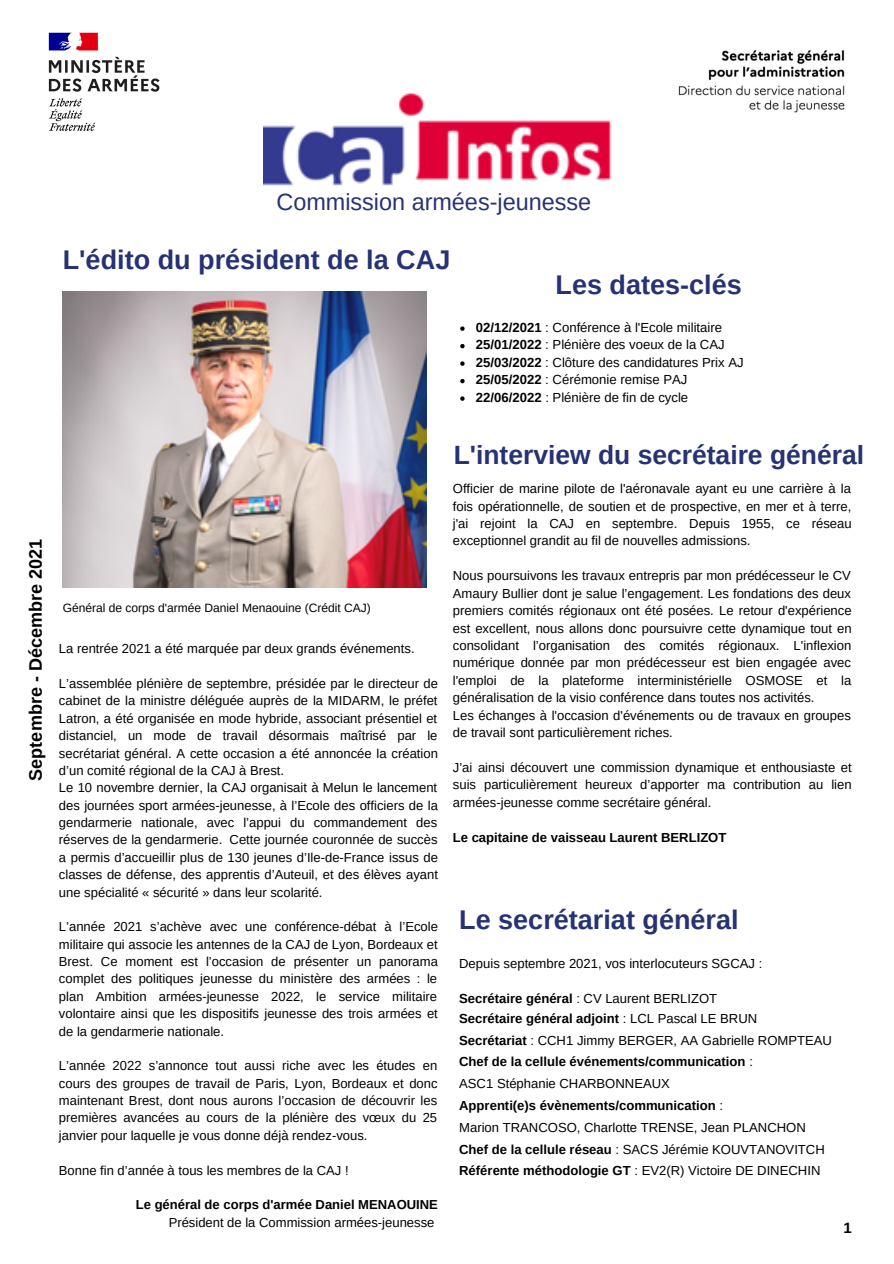
<style>
.page{position:relative;width:894px;height:1264px;background:#fff}
.page>*{position:absolute;margin:0;border:0;box-sizing:border-box;transform-origin:0 0}
.t1{font:700 27px "Arimo";color:#273274}
.t2{font:700 26.4px "Arimo";color:#273274}
.t3{font:23.4px "Arimo";color:#273274}
.t4{font:700 18px "Arimo";color:#000}
.t5{font:700 15px "Arimo";color:#000}
.t6{font:13.05px/17.4px "Arimo";color:#000;text-align:justify}
.t7{font:700 13.05px "Arimo";color:#000}
.t8{font:12px "Arimo";color:#000}
.s1{font-weight:700}
.s2{font-weight:400}
</style>
<div class="page">
<img style="left:63px;top:291px;width:363px;height:296px">
<img style="left:48px;top:32px;width:112px;height:99px">
<img style="left:263px;top:92px;width:349px;height:94px">
<img style="left:678px;top:50px;width:167px;height:63px">
<svg style="left:460px;top:326px;width:4px;height:5px"></svg>
<svg style="left:460px;top:344px;width:4px;height:4px"></svg>
<svg style="left:460px;top:361px;width:4px;height:5px"></svg>
<svg style="left:460px;top:379px;width:4px;height:4px"></svg>
<svg style="left:460px;top:396px;width:4px;height:5px"></svg>
<p class="t3" style="left:276px;top:188px;width:316px">Commission armées-jeunesse</p>
<p class="t1" style="left:63px;top:244px;width:389px">L'édito du président de la CAJ</p>
<p class="t1" style="left:555px;top:270px;width:188px">Les dates-clés</p>
<p class="t6" style="left:476px;top:319px;width:247px"><span class="s1">02/12/2021</span> : Conférence à l'Ecole militaire</p>
<p class="t6" style="left:476px;top:336px;width:250px"><span class="s1">25/01/2022</span> : Plénière des voeux de la CAJ</p>
<p class="t6" style="left:476px;top:353px;width:269px"><span class="s1">25/03/2022</span> : Clôture des candidatures Prix AJ</p>
<p class="t6" style="left:476px;top:371px;width:213px"><span class="s1">25/05/2022</span> : Cérémonie remise PAJ</p>
<p class="t6" style="left:476px;top:388px;width:214px"><span class="s1">22/06/2022</span> : Plénière de fin de cycle</p>
<p class="t4" style="left:25px;top:780px;width:243px;rotate:-90deg">Septembre - Décembre 2021</p>
<p class="t8" style="left:63px;top:601px;width:309px">Général de corps d'armée Daniel Menaouine (Crédit CAJ)</p>
<p class="t6" style="left:59px;top:640px;width:357px">La rentrée 2021 a été marquée par deux grands événements.</p>
<p class="t6" style="left:59px;top:674px;width:380px">L’assemblée plénière de septembre, présidée par le directeur de cabinet de la ministre déléguée auprès de la MIDARM, le préfet Latron, a été organisée en mode hybride, associant présentiel et distanciel, un mode de travail désormais maîtrisé par le secrétariat général. A cette occasion a été annoncée la création d’un comité régional de la CAJ à Brest.</p>
<p class="t6" style="left:59px;top:779px;width:380px">Le 10 novembre dernier, la CAJ organisait à Melun le lancement des journées sport armées-jeunesse, à l’Ecole des officiers de la gendarmerie nationale, avec l’appui du commandement des réserves de la gendarmerie. Cette journée couronnée de succès a permis d’accueillir plus de 130 jeunes d’Ile-de-France issus de classes de défense, des apprentis d’Auteuil, et des élèves ayant une spécialité « sécurité » dans leur scolarité.</p>
<p class="t6" style="left:59px;top:918px;width:380px">L’année 2021 s’achève avec une conférence-débat à l’Ecole militaire qui associe les antennes de la CAJ de Lyon, Bordeaux et Brest. Ce moment est l’occasion de présenter un panorama complet des politiques jeunesse du ministère des armées : le plan Ambition armées-jeunesse 2022, le service militaire volontaire ainsi que les dispositifs jeunesse des trois armées et de la gendarmerie nationale.</p>
<p class="t6" style="left:59px;top:1057px;width:380px">L’année 2022 s’annonce tout aussi riche avec les études en cours des groupes de travail de Paris, Lyon, Bordeaux et donc maintenant Brest, dont nous aurons l’occasion de découvrir les premières avancées au cours de la plénière des vœux du 25 janvier pour laquelle je vous donne déjà rendez-vous.</p>
<p class="t6" style="left:59px;top:1161px;width:291px">Bonne fin d’année à tous les membres de la CAJ !</p>
<p class="t7" style="left:136px;top:1197px;width:303px">Le général de corps d'armée Daniel MENAOUINE</p>
<p class="t6" style="left:169px;top:1213px;width:267px">Président de la Commission armées-jeunesse</p>
<p class="t2" style="left:453px;top:440px;width:412px">L'interview du secrétaire général</p>
<p class="t6" style="left:452px;top:480px;width:400px">Officier de marine pilote de l'aéronavale ayant eu une carrière à la fois opérationnelle, de soutien et de prospective, en mer et à terre, j'ai rejoint la CAJ en septembre. Depuis 1955, ce réseau exceptionnel grandit au fil de nouvelles admissions.</p>
<p class="t6" style="left:452px;top:567px;width:400px">Nous poursuivons les travaux entrepris par mon prédécesseur le CV Amaury Bullier dont je salue l’engagement. Les fondations des deux premiers comités régionaux ont été posées. Le retour d'expérience est excellent, nous allons donc poursuivre cette dynamique tout en consolidant l’organisation des comités régionaux. L'inflexion numérique donnée par mon prédécesseur est bien engagée avec l'emploi de la plateforme interministérielle OSMOSE et la généralisation de la visio conférence dans toutes nos activités.</p>
<p class="t6" style="left:452px;top:706px;width:399px">Les échanges à l'occasion d'événements ou de travaux en groupes de travail sont particulièrement riches.</p>
<p class="t6" style="left:452px;top:758px;width:400px">J’ai ainsi découvert une commission dynamique et enthousiaste et suis particulièrement heureux d’apporter ma contribution au lien armées-jeunesse comme secrétaire général.</p>
<p class="t7" style="left:452px;top:829px;width:275px">Le capitaine de vaisseau Laurent BERLIZOT</p>
<p class="t1" style="left:459px;top:904px;width:281px">Le secrétariat général</p>
<p class="t6" style="left:459px;top:955px;width:304px">Depuis septembre 2021, vos interlocuteurs SGCAJ :</p>
<p class="t6" style="left:459px;top:989px;width:259px"><span class="s1">Secrétaire général</span> : CV Laurent BERLIZOT</p>
<p class="t7" style="left:459px;top:1010px;width:299px">Secrétaire général adjoint <span class="s2">: LCL Pascal LE BRUN</span></p>
<p class="t6" style="left:459px;top:1031px;width:374px"><span class="s1">Secrétariat</span> : CCH1 Jimmy BERGER, AA Gabrielle ROMPTEAU</p>
<p class="t7" style="left:459px;top:1054px;width:295px">Chef de la cellule événements/communication <span class="s2">:</span></p>
<p class="t6" style="left:459px;top:1074px;width:212px">ASC1 Stéphanie CHARBONNEAUX</p>
<p class="t7" style="left:459px;top:1098px;width:265px">Apprenti(e)s évènements/communication <span class="s2">:</span></p>
<p class="t6" style="left:459px;top:1118px;width:348px">Marion TRANCOSO, Charlotte TRENSE, Jean PLANCHON</p>
<p class="t6" style="left:459px;top:1140px;width:367px"><span class="s1">Chef de la cellule réseau</span> : SACS Jérémie KOUVTANOVITCH</p>
<p class="t6" style="left:459px;top:1162px;width:362px"><span class="s1">Référente méthodologie GT</span> : EV2(R) Victoire DE DINECHIN</p>
<p class="t5" style="left:843px;top:1219px;width:10px">1</p>
</div>
